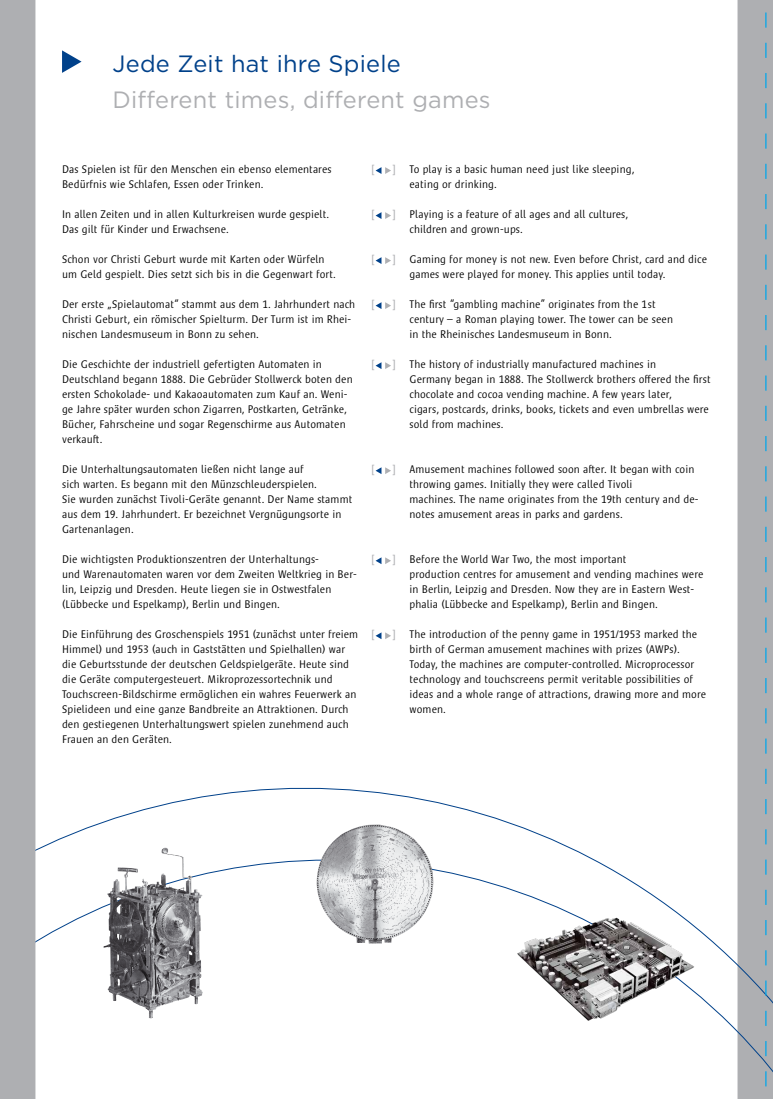
<style>
.page{position:relative;width:773px;height:1099px;background:#fff}
.page>*{position:absolute;margin:0;border:0;box-sizing:border-box;transform-origin:0 0}
.t1{font:23.5px "Gotham";letter-spacing:.01em;color:#aeafb2}
.t2{font:23.5px "Gotham";letter-spacing:.01em;color:#00418a}
.t3{font:300 11.88px "Satero Sans LT Pro";color:#aeafb2}
.t4{font:300 11.25px/15px "Satero Sans LT Pro";letter-spacing:.01em;color:#000}
</style>
<div class="page">
<svg style="left:737px;top:0;width:35px;height:768px;background:#adb1b5"></svg>
<svg style="left:35px;top:768px;width:737px;height:330px"></svg>
<svg style="left:62px;top:50px;width:20px;height:23px"></svg>
<div style="left:0;top:0;width:35px;height:1098px;background:#aeafb2"></div>
<img style="left:112px;top:848px;width:77px;height:43px">
<img style="left:315px;top:824px;width:118px;height:119px">
<svg style="left:375px;top:167px;width:16px;height:7px"></svg>
<svg style="left:375px;top:212px;width:16px;height:7px"></svg>
<svg style="left:375px;top:257px;width:16px;height:7px"></svg>
<svg style="left:375px;top:302px;width:16px;height:7px"></svg>
<svg style="left:375px;top:362px;width:16px;height:7px"></svg>
<svg style="left:375px;top:467px;width:16px;height:7px"></svg>
<svg style="left:375px;top:557px;width:16px;height:7px"></svg>
<svg style="left:375px;top:632px;width:16px;height:7px"></svg>
<img style="left:516px;top:915px;width:179px;height:106px">
<svg style="left:765px;top:0;width:1px;height:1098px"></svg>
<h1 class="t2" style="left:112px;top:51px;width:290px">Jede Zeit hat ihre Spiele</h1>
<h1 class="t1" style="left:112px;top:87px;width:379px">Different times, different games</h1>
<p class="t4" style="left:62px;top:162px;width:271px">Das Spielen ist für den Menschen ein ebenso elementares<br>Bedürfnis wie Schlafen, Essen oder Trinken.</p>
<p class="t4" style="left:62px;top:207px;width:268px">In allen Zeiten und in allen Kulturkreisen wurde gespielt.<br>Das gilt für Kinder und Erwachsene.</p>
<p class="t4" style="left:62px;top:252px;width:275px">Schon vor Christi Geburt wurde mit Karten oder Würfeln um Geld gespielt. Dies setzt sich bis in die Gegenwart fort.</p>
<p class="t4" style="left:62px;top:297px;width:294px">Der erste „Spielautomat“ stammt aus dem 1. Jahrhundert nach<br>Christi Geburt, ein römischer Spielturm. Der Turm ist im Rhei&shy;nischen Landesmuseum in Bonn zu sehen.</p>
<p class="t4" style="left:62px;top:357px;width:292px">Die Geschichte der industriell gefertigten Automaten in Deutschland begann 1888. Die Gebrüder Stollwerck boten den ersten Schokolade- und Kakaoautomaten zum Kauf an. Weni&shy;ge Jahre später wurden schon Zigarren, Postkarten, Getränke, Bücher, Fahrscheine und sogar Regenschirme aus Automaten verkauft.</p>
<p class="t4" style="left:62px;top:462px;width:292px">Die Unterhaltungsautomaten ließen nicht lange auf<br>sich warten. Es begann mit den Münzschleuderspielen.<br>Sie wurden zunächst Tivoli-Geräte genannt. Der Name stammt aus dem 19. Jahrhundert. Er bezeichnet Vergnügungsorte in Gartenanlagen.</p>
<p class="t4" style="left:62px;top:552px;width:296px">Die wichtigsten Produktionszentren der Unterhaltungs-<br>und Warenautomaten waren vor dem Zweiten Weltkrieg in Ber&shy;lin, Leipzig und Dresden. Heute liegen sie in Ostwestfalen (Lübbecke und Espelkamp), Berlin und Bingen.</p>
<p class="t4" style="left:62px;top:627px;width:297px">Die Einführung des Groschenspiels 1951 (zunächst unter freiem Himmel) und 1953 (auch in Gaststätten und Spielhallen) war die Geburtsstunde der deutschen Geldspielgeräte. Heute sind die Geräte computergesteuert. Mikroprozessortechnik und Touchscreen-Bildschirme ermöglichen ein wahres Feuerwerk an Spielideen und eine ganze Bandbreite an Attraktionen. Durch den gestiegenen Unterhaltungswert spielen zunehmend auch Frauen an den Geräten.</p>
<p class="t3" style="left:371px;top:163px;width:5px">[</p>
<p class="t3" style="left:392px;top:163px;width:5px">]</p>
<p class="t3" style="left:371px;top:208px;width:5px">[</p>
<p class="t3" style="left:392px;top:208px;width:5px">]</p>
<p class="t3" style="left:371px;top:253px;width:5px">[</p>
<p class="t3" style="left:392px;top:253px;width:5px">]</p>
<p class="t3" style="left:371px;top:298px;width:5px">[</p>
<p class="t3" style="left:392px;top:298px;width:5px">]</p>
<p class="t3" style="left:371px;top:358px;width:5px">[</p>
<p class="t3" style="left:392px;top:358px;width:5px">]</p>
<p class="t3" style="left:371px;top:463px;width:5px">[</p>
<p class="t3" style="left:392px;top:463px;width:5px">]</p>
<p class="t3" style="left:371px;top:553px;width:5px">[</p>
<p class="t3" style="left:392px;top:553px;width:5px">]</p>
<p class="t3" style="left:371px;top:628px;width:5px">[</p>
<p class="t3" style="left:392px;top:628px;width:5px">]</p>
<p class="t4" style="left:409px;top:161px;width:226px">To play is a basic human need just like sleeping, eating or drinking.</p>
<p class="t4" style="left:409px;top:206px;width:220px">Playing is a feature of all ages and all cultures, children and grown-ups.</p>
<p class="t4" style="left:409px;top:251px;width:299px">Gaming for money is not new. Even before Christ, card and dice games were played for money. This applies until today.</p>
<p class="t4" style="left:409px;top:296px;width:265px">The first “gambling machine” originates from the 1st century – a Roman playing tower. The tower can be seen in the Rheinisches Landesmuseum in Bonn.</p>
<p class="t4" style="left:409px;top:356px;width:302px">The history of industrially manufactured machines in<br>Germany began in 1888. The Stollwerck brothers offered the first chocolate and cocoa vending machine. A few years later,<br>cigars, postcards, drinks, books, tickets and even umbrellas were sold from machines.</p>
<p class="t4" style="left:409px;top:461px;width:290px">Amusement machines followed soon after. It began with coin throwing games. Initially they were called Tivoli<br>machines. The name originates from the 19th century and de&shy;notes amusement areas in parks and gardens.</p>
<p class="t4" style="left:409px;top:551px;width:295px">Before the World War Two, the most important<br>production centres for amusement and vending machines were in Berlin, Leipzig and Dresden. Now they are in Eastern West&shy;phalia (Lübbecke and Espelkamp), Berlin and Bingen.</p>
<p class="t4" style="left:409px;top:626px;width:298px">The introduction of the penny game in 1951/1953 marked the birth of German amusement machines with prizes (AWPs).<br>Today, the machines are computer-controlled. Microprocessor technology and touchscreens permit veritable possibilities of ideas and a whole range of attractions, drawing more and more women.</p>
</div>
